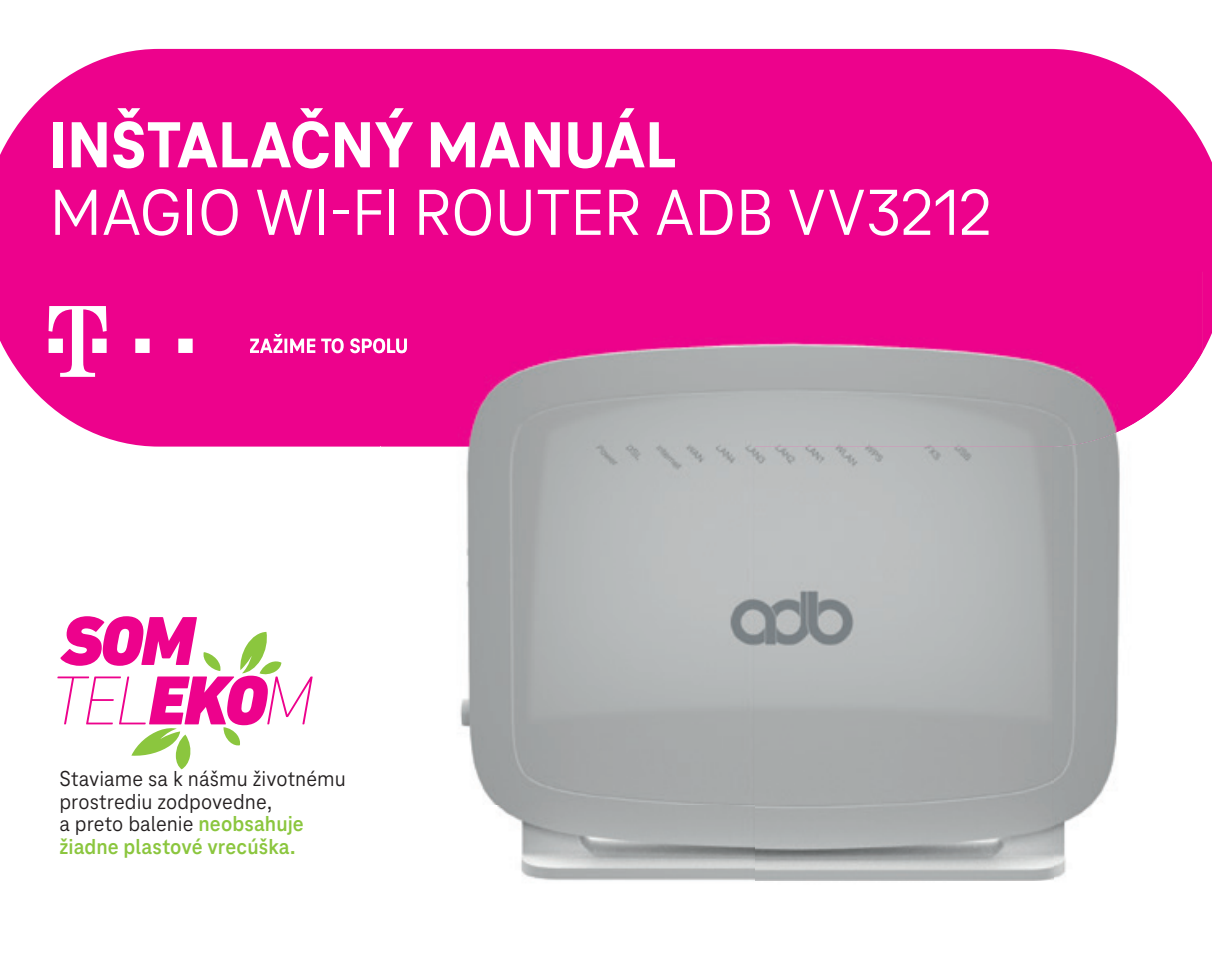
<style>
.page{position:relative;width:1212px;height:957px;background:#fff}
.page>*{position:absolute;margin:0;border:0;box-sizing:border-box;transform-origin:0 0}
.t1{font:67.5px "Tele Neo";letter-spacing:.005em;color:#fff}
.t2{font:800 67.5px "Tele Neo";letter-spacing:.005em;color:#fff}
.t3{font:22.5px/22.5px "Tele Neo";letter-spacing:.005em;color:#231f20}
.s1{font-weight:700;color:#8bc63e}
</style>
<div class="page">
<div style="left:0;top:49px;width:1212px;height:397px;background:#ed028c"></div>
<svg style="left:250px;top:334px;width:65px;height:19px"></svg>
<svg style="left:321px;top:338px;width:23px;height:15px"></svg>
<svg style="left:350px;top:338px;width:31px;height:15px"></svg>
<svg style="left:49px;top:306px;width:58px;height:71px"></svg>
<svg style="left:135px;top:339px;width:15px;height:14px"></svg>
<svg style="left:178px;top:339px;width:15px;height:14px"></svg>
<img style="left:1054px;top:446px;width:66px;height:433px">
<img style="left:381px;top:446px;width:673px;height:435px">
<img style="left:381px;top:272px;width:822px;height:174px">
<img style="left:381px;top:338px;width:4px;height:15px">
<img style="left:387px;top:339px;width:20px;height:14px">
<svg style="left:57px;top:616px;width:256px;height:153px"></svg>
<h1 class="t2" style="left:50px;top:107px;width:628px">INŠTALAČNÝ MANUÁL</h1>
<h1 class="t1" style="left:50px;top:175px;width:944px">MAGIO WI-FI ROUTER ADB VV3212</h1>
<p class="t3" style="left:59px;top:768px;width:288px">Staviame sa k nášmu životnému prostrediu zodpovedne,<br>a preto balenie <span class="s1">neobsahuje žiadne plastové vrecúška.</span></p>
</div>
